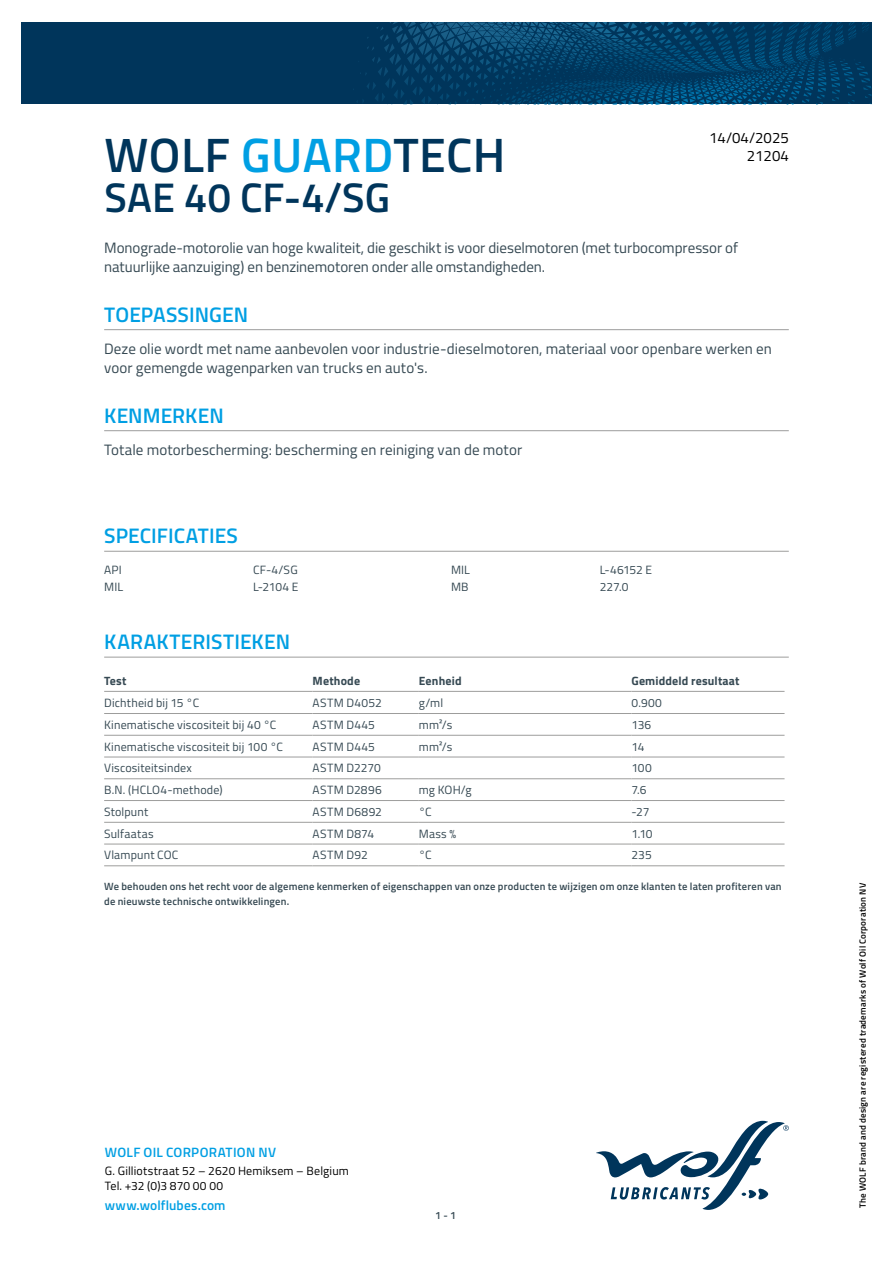
<style>
.page{position:relative;width:893px;height:1263px;background:#fff}
.page>*{position:absolute;margin:0;border:0;box-sizing:border-box;transform-origin:0 0}
.t1{font:600 48.3px "Titillium";letter-spacing:.01em;color:#00355b}
.t2{font:600 41.4px "Titillium";letter-spacing:.005em;color:#00355b}
.t3{font:600 21px "Titillium";letter-spacing:.005em;color:#009fe3}
.t4{font:15px/19.5px "Titillium";color:#364953}
.t5{font:15px/18px "Titillium";color:#000;text-align:right}
.t6{font:600 13.5px "Titillium";letter-spacing:.015em;color:#009fe3}
.t7{font:12px "Titillium";letter-spacing:.015em;color:#364953}
.t8{font:12px/14.4px "Titillium";letter-spacing:.015em;color:#000}
.t9{font:700 12px "Titillium";letter-spacing:.015em;color:#364953}
.t10{font:600 10.5px/15px "Titillium";letter-spacing:.02em;color:#364953}
.t11{font:600 9px "Titillium";letter-spacing:.025em;color:#000}
.s1{color:#009fe3}
</style>
<div class="page">
<svg style="left:596px;top:1121px;width:193px;height:89px"></svg>
<svg style="left:21px;top:22px;width:851px;height:82px;background:#013b62"></svg>
<hr style="left:104px;top:329px;width:685px;height:1px;background:#9d9d9c">
<hr style="left:104px;top:430px;width:685px;height:1px;background:#9d9d9c">
<hr style="left:104px;top:551px;width:685px;height:1px;background:#9d9d9c">
<hr style="left:104px;top:657px;width:685px;height:1px;background:#9d9d9c">
<hr style="left:104px;top:691px;width:209px;height:1px;background:#9d9d9c">
<hr style="left:313px;top:691px;width:106px;height:1px;background:#9d9d9c">
<hr style="left:419px;top:691px;width:212px;height:1px;background:#9d9d9c">
<hr style="left:631px;top:691px;width:153px;height:1px;background:#9d9d9c">
<hr style="left:104px;top:713px;width:209px;height:1px;background:#9d9d9c">
<hr style="left:313px;top:713px;width:106px;height:1px;background:#9d9d9c">
<hr style="left:419px;top:713px;width:212px;height:1px;background:#9d9d9c">
<hr style="left:631px;top:713px;width:153px;height:1px;background:#9d9d9c">
<hr style="left:104px;top:735px;width:209px;height:1px;background:#9d9d9c">
<hr style="left:313px;top:735px;width:106px;height:1px;background:#9d9d9c">
<hr style="left:419px;top:735px;width:212px;height:1px;background:#9d9d9c">
<hr style="left:631px;top:735px;width:153px;height:1px;background:#9d9d9c">
<hr style="left:104px;top:757px;width:209px;height:1px;background:#9d9d9c">
<hr style="left:313px;top:757px;width:106px;height:1px;background:#9d9d9c">
<hr style="left:419px;top:757px;width:212px;height:1px;background:#9d9d9c">
<hr style="left:631px;top:757px;width:153px;height:1px;background:#9d9d9c">
<hr style="left:104px;top:778px;width:209px;height:1px;background:#9d9d9c">
<hr style="left:313px;top:778px;width:106px;height:1px;background:#9d9d9c">
<hr style="left:419px;top:778px;width:212px;height:1px;background:#9d9d9c">
<hr style="left:631px;top:778px;width:153px;height:1px;background:#9d9d9c">
<hr style="left:104px;top:800px;width:209px;height:1px;background:#9d9d9c">
<hr style="left:313px;top:800px;width:106px;height:1px;background:#9d9d9c">
<hr style="left:419px;top:800px;width:212px;height:1px;background:#9d9d9c">
<hr style="left:631px;top:800px;width:153px;height:1px;background:#9d9d9c">
<hr style="left:104px;top:822px;width:209px;height:1px;background:#9d9d9c">
<hr style="left:313px;top:822px;width:106px;height:1px;background:#9d9d9c">
<hr style="left:419px;top:822px;width:212px;height:1px;background:#9d9d9c">
<hr style="left:631px;top:822px;width:153px;height:1px;background:#9d9d9c">
<hr style="left:104px;top:844px;width:209px;height:1px;background:#9d9d9c">
<hr style="left:313px;top:844px;width:106px;height:1px;background:#9d9d9c">
<hr style="left:419px;top:844px;width:212px;height:1px;background:#9d9d9c">
<hr style="left:631px;top:844px;width:153px;height:1px;background:#9d9d9c">
<hr style="left:104px;top:865px;width:209px;height:1px;background:#9d9d9c">
<hr style="left:313px;top:865px;width:106px;height:1px;background:#9d9d9c">
<hr style="left:419px;top:865px;width:212px;height:1px;background:#9d9d9c">
<hr style="left:631px;top:865px;width:153px;height:1px;background:#9d9d9c">
<p class="t5" style="left:709px;top:128px;width:81px">14/04/2025<br>21204</p>
<h1 class="t1" style="left:104px;top:118px;width:403px">WOLF <span class="s1">GUARD</span>TECH</h1>
<h2 class="t2" style="left:104px;top:166px;width:287px">SAE 40 CF-4/SG</h2>
<p class="t4" style="left:104px;top:237px;width:635px">Monograde-motorolie van hoge kwaliteit, die geschikt is voor dieselmotoren (met turbocompressor of natuurlijke aanzuiging) en benzinemotoren onder alle omstandigheden.</p>
<h3 class="t3" style="left:104px;top:298px;width:145px">TOEPASSINGEN</h3>
<p class="t4" style="left:104px;top:338px;width:669px">Deze olie wordt met name aanbevolen voor industrie-dieselmotoren, materiaal voor openbare werken en voor gemengde wagenparken van trucks en auto's.</p>
<h3 class="t3" style="left:104px;top:399px;width:121px">KENMERKEN</h3>
<p class="t4" style="left:104px;top:439px;width:420px">Totale motorbescherming: bescherming en reiniging van de motor</p>
<h3 class="t3" style="left:104px;top:520px;width:135px">SPECIFICATIES</h3>
<p class="t7" style="left:104px;top:561px;width:19px">API</p>
<p class="t7" style="left:253px;top:561px;width:46px">CF-4/SG</p>
<p class="t7" style="left:104px;top:578px;width:21px">MIL</p>
<p class="t7" style="left:253px;top:578px;width:47px">L-2104 E</p>
<p class="t7" style="left:451px;top:561px;width:21px">MIL</p>
<p class="t7" style="left:600px;top:561px;width:54px">L-46152 E</p>
<p class="t7" style="left:451px;top:578px;width:19px">MB</p>
<p class="t7" style="left:600px;top:578px;width:30px">227.0</p>
<h3 class="t3" style="left:104px;top:626px;width:187px">KARAKTERISTIEKEN</h3>
<p class="t9" style="left:104px;top:672px;width:24px">Test</p>
<p class="t9" style="left:313px;top:672px;width:49px">Methode</p>
<p class="t9" style="left:419px;top:672px;width:44px">Eenheid</p>
<p class="t9" style="left:631px;top:672px;width:110px">Gemiddeld resultaat</p>
<p class="t7" style="left:104px;top:694px;width:97px">Dichtheid bij 15 °C</p>
<p class="t7" style="left:313px;top:694px;width:71px">ASTM D4052</p>
<p class="t7" style="left:419px;top:694px;width:26px">g/ml</p>
<p class="t7" style="left:631px;top:694px;width:32px">0.900</p>
<p class="t7" style="left:104px;top:716px;width:174px">Kinematische viscositeit bij 40 °C</p>
<p class="t7" style="left:313px;top:716px;width:64px">ASTM D445</p>
<p class="t7" style="left:419px;top:716px;width:35px">mm²/s</p>
<p class="t7" style="left:631px;top:716px;width:21px">136</p>
<p class="t7" style="left:104px;top:738px;width:180px">Kinematische viscositeit bij 100 °C</p>
<p class="t7" style="left:313px;top:738px;width:64px">ASTM D445</p>
<p class="t7" style="left:419px;top:738px;width:35px">mm²/s</p>
<p class="t7" style="left:631px;top:738px;width:15px">14</p>
<p class="t7" style="left:104px;top:759px;width:89px">Viscositeitsindex</p>
<p class="t7" style="left:313px;top:759px;width:70px">ASTM D2270</p>
<p class="t7" style="left:631px;top:759px;width:22px">100</p>
<p class="t7" style="left:104px;top:781px;width:120px">B.N. (HCLO4-methode)</p>
<p class="t7" style="left:313px;top:781px;width:71px">ASTM D2896</p>
<p class="t7" style="left:419px;top:781px;width:54px">mg KOH/g</p>
<p class="t7" style="left:631px;top:781px;width:17px">7.6</p>
<p class="t7" style="left:104px;top:803px;width:46px">Stolpunt</p>
<p class="t7" style="left:313px;top:803px;width:71px">ASTM D6892</p>
<p class="t7" style="left:419px;top:803px;width:14px">°C</p>
<p class="t7" style="left:631px;top:803px;width:19px">-27</p>
<p class="t7" style="left:104px;top:825px;width:51px">Sulfaatas</p>
<p class="t7" style="left:313px;top:825px;width:63px">ASTM D874</p>
<p class="t7" style="left:419px;top:825px;width:39px">Mass %</p>
<p class="t7" style="left:631px;top:825px;width:23px">1.10</p>
<p class="t7" style="left:104px;top:846px;width:76px">Vlampunt COC</p>
<p class="t7" style="left:313px;top:846px;width:57px">ASTM D92</p>
<p class="t7" style="left:419px;top:846px;width:14px">°C</p>
<p class="t7" style="left:631px;top:846px;width:22px">235</p>
<p class="t10" style="left:104px;top:878px;width:679px">We behouden ons het recht voor de algemene kenmerken of eigenschappen van onze producten te wijzigen om onze klanten te laten profiteren van de nieuwste technische ontwikkelingen.</p>
<p class="t6" style="left:105px;top:1142px;width:173px">WOLF OIL CORPORATION NV</p>
<p class="t8" style="left:105px;top:1163px;width:246px">G. Gilliotstraat 52 – 2620 Hemiksem – Belgium<br>Tel. +32 (0)3 870 00 00</p>
<p class="t6" style="left:105px;top:1195px;width:122px">www.wolflubes.com</p>
<p class="t10" style="left:435px;top:1207px;width:22px">1 - 1</p>
<p class="t11" style="left:856px;top:1208px;width:326px;rotate:-90deg">The WOLF brand and design are registered trademarks of Wolf Oil Corporation NV</p>
</div>
